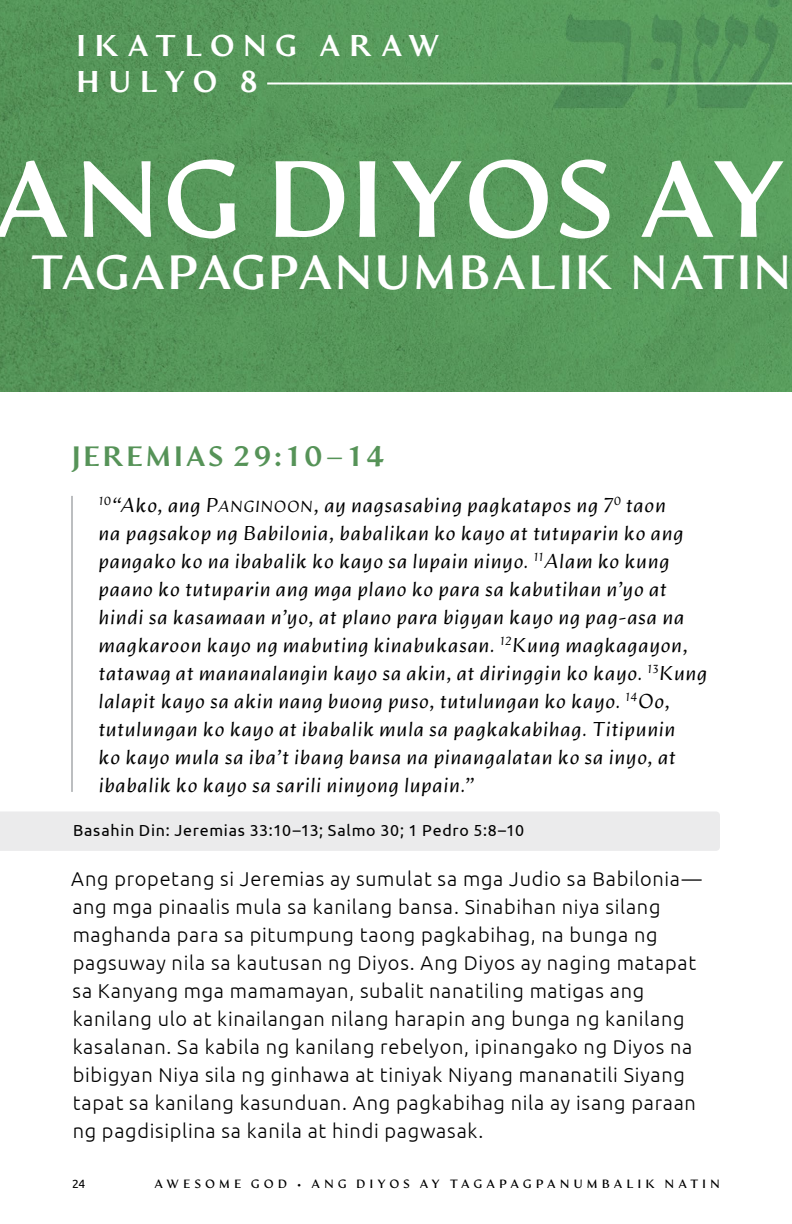
<style>
.page{position:relative;width:792px;height:1224px;background:#fff}
.page>*{position:absolute;margin:0;border:0;box-sizing:border-box;transform-origin:0 0}
.t1{font:800 108px "Artifex Hand CF";color:#fff}
.t2{font:800 48px "Artifex Hand CF";color:#fff}
.t3{font:800 30px/36px "Artifex Hand CF";letter-spacing:.25em;color:#fff}
.t4{font:800 28px "Artifex Hand CF";letter-spacing:.05em;color:#569358}
.t5{font:italic 300 20px/28px "Artifex Hand CF";letter-spacing:.03em;color:#000}
.t6{font:300 20px/28px "Ubuntu";letter-spacing:.035em;color:#000}
.t7{font:16px "Ubuntu";letter-spacing:.045em;color:#000}
.t8{font:700 12px "Artifex Hand CF";letter-spacing:.315em;color:#000}
.t9{font:12px "Ubuntu";color:#000}
.s1{font-size:16px}
</style>
<div class="page">
<img style="left:0;top:0;width:792px;height:392px">
<hr style="left:71px;top:496px;width:2px;height:296px;background:#bcbec0">
<div style="left:0;top:811px;width:720px;height:40px;background:#ebebec"></div>
<hr style="left:267px;top:82px;width:525px;height:2px;background:#fff">
<h3 class="t3" style="left:76px;top:30px;width:366px">IKATLONG ARAW<br>HULYO 8</h3>
<h1 class="t1" style="left:-10px;top:133px;width:801px">ANG DIYOS AY</h1>
<h2 class="t2" style="left:30px;top:243px;width:763px">TAGAPAGPANUMBALIK NATIN</h2>
<h3 class="t4" style="left:71px;top:439px;width:316px">JEREMIAS 29:10–14</h3>
<p class="t5" style="left:98px;top:492px;width:610px"><sup>10</sup>“Ako, ang P<span class="s1">ANGINOON</span>, ay nagsasabing pagkatapos ng 7<sup>0</sup> taon<br>na pagsakop ng Babilonia, babalikan ko kayo at tutuparin ko ang pangako ko na ibabalik ko kayo sa lupain ninyo. <sup>11</sup>Alam ko kung paano ko tutuparin ang mga plano ko para sa kabutihan n’yo at hindi sa kasamaan n’yo, at plano para bigyan kayo ng pag-asa na magkaroon kayo ng mabuting kinabukasan. <sup>12</sup>Kung magkagayon, tatawag at mananalangin kayo sa akin, at diringgin ko kayo. <sup>13</sup>Kung lalapit kayo sa akin nang buong puso, tutulungan ko kayo. <sup>14</sup>Oo, tutulungan ko kayo at ibabalik mula sa pagkakabihag. Titipunin<br>ko kayo mula sa iba’t ibang bansa na pinangalatan ko sa inyo, at ibabalik ko kayo sa sarili ninyong lupain.”</p>
<p class="t7" style="left:73px;top:821px;width:453px">Basahin Din: Jeremias 33:10–13; Salmo 30; 1 Pedro 5:8–10</p>
<p class="t6" style="left:71px;top:864px;width:632px">Ang propetang si Jeremias ay sumulat sa mga Judio sa Babilonia— ang mga pinaalis mula sa kanilang bansa. Sinabihan niya silang maghanda para sa pitumpung taong pagkabihag, na bunga ng pagsuway nila sa kautusan ng Diyos. Ang Diyos ay naging matapat sa Kanyang mga mamamayan, subalit nanatiling matigas ang kanilang ulo at kinailangan nilang harapin ang bunga ng kanilang kasalanan. Sa kabila ng kanilang rebelyon, ipinangako ng Diyos na bibigyan Niya sila ng ginhawa at tiniyak Niyang mananatili Siyang tapat sa kanilang kasunduan. Ang pagkabihag nila ay isang paraan ng pagdisiplina sa kanila at hindi pagwasak.</p>
<p class="t9" style="left:72px;top:1176px;width:15px">24</p>
<p class="t8" style="left:154px;top:1177px;width:309px">AWESOME GOD • AN G DIYOS AY TAGAPAGPA</p>
<p class="t8" style="left:560px;top:1177px;width:117px">NUM BA LI K NA</p>
<p class="t8" style="left:690px;top:1177px;width:31px">TIN</p>
</div>
